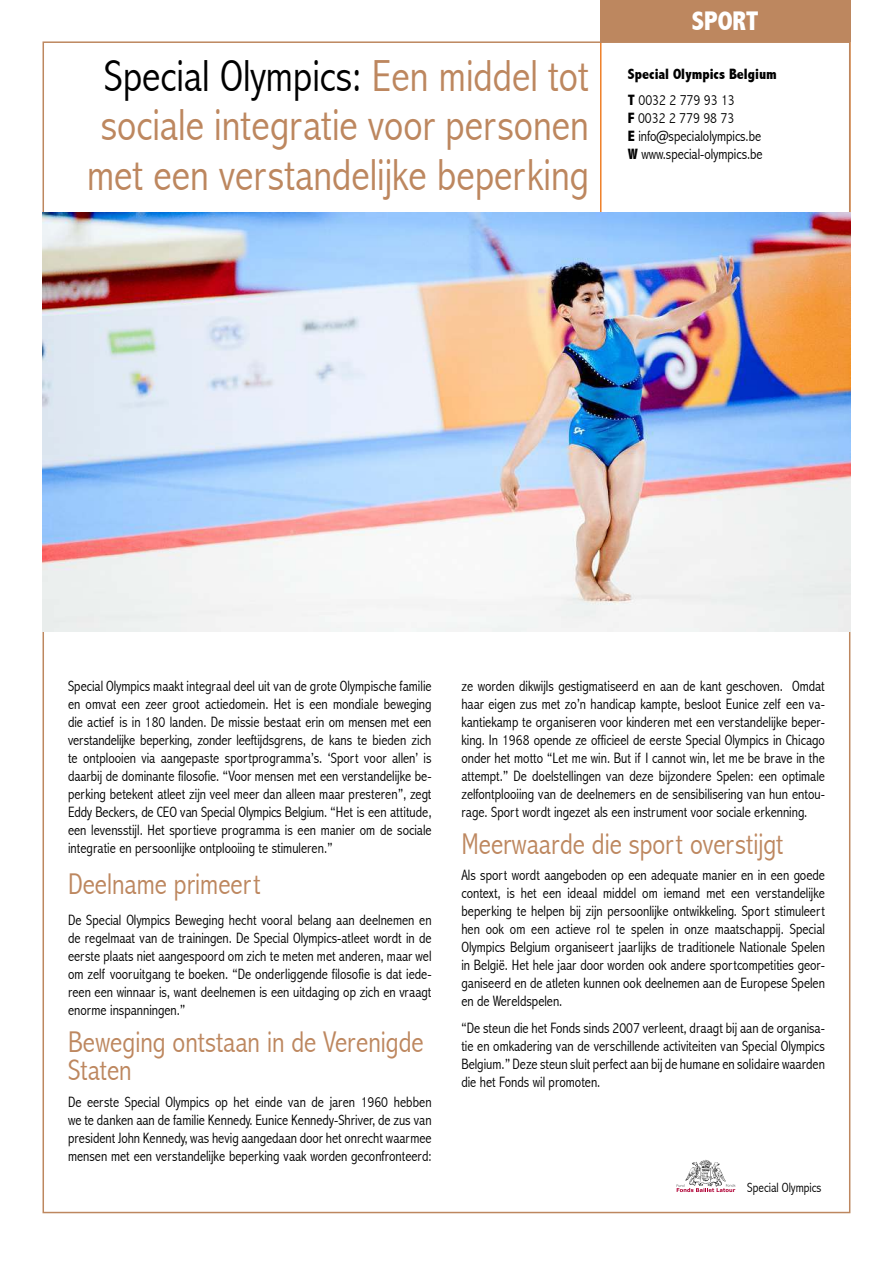
<style>
.page{position:relative;width:893px;height:1263px;background:#fff}
.page>*{position:absolute;margin:0;border:0;box-sizing:border-box;transform-origin:0 0}
.t1{font:300 condensed 45px/49.5px "Abadi";color:#bd875f;text-align:center}
.t2{font:300 condensed 30px/28.5px "Abadi";color:#bd875f}
.t3{font:800 condensed 27px "Abadi";color:#fff}
.t4{font:300 condensed 15px/18px "Abadi";color:#000;text-align:justify}
.t5{font:800 condensed 15px/26.5px "Abadi";color:#000}
.t6{font:300 condensed 13.5px "Abadi";color:#000}
.s1{color:#000}
.s2{font-weight:300}
.s3{font-weight:800}
</style>
<div class="page">
<svg style="left:600px;top:42px;width:251px;height:184px"></svg>
<div style="left:600px;top:0;width:251px;height:42px;background:#bd875f"></div>
<svg style="left:677px;top:1160px;width:58px;height:32px"></svg>
<img style="left:43px;top:213px;width:807px;height:418px">
<h3 class="t3" style="left:692px;top:5px;width:68px">SPORT</h3>
<h1 class="t1" style="left:87px;top:51px;width:503px"><span class="s1">Special Olympics:</span> Een middel tot sociale integratie voor personen met een verstandelijke beperking</h1>
<p class="t5" style="left:628px;top:61px;width:150px">Special Olympics Belgium<br>T <span class="s2">0032 2 779 93 13</span></p>
<p class="t4" style="left:628px;top:109px;width:136px;text-align:left"><span class="s3">F</span> 0032 2 779 98 73<br><span class="s3">E</span> info@specialolympics.be<br><span class="s3">W</span> www.special-olympics.be</p>
<p class="t4" style="left:68px;top:677px;width:365px">Special Olympics maakt integraal deel uit van de grote Olympische familie en omvat een zeer groot actiedomein. Het is een mondiale beweging die actief is in 180 landen. De missie bestaat erin om mensen met een verstandelijke beperking, zonder leeftijdsgrens, de kans te bieden zich te ontplooien via aangepaste sportprogramma’s. ‘Sport voor allen’ is daarbij de dominante filosofie. “Voor mensen met een verstandelijke be&shy;perking betekent atleet zijn veel meer dan alleen maar presteren”, zegt Eddy Beckers, de CEO van Special Olympics Belgium. “Het is een attitude, een levensstijl. Het sportieve programma is een manier om de sociale integratie en persoonlijke ontplooiing te stimuleren.”</p>
<h2 class="t2" style="left:68px;top:870px;width:194px">Deelname primeert</h2>
<p class="t4" style="left:68px;top:911px;width:365px">De Special Olympics Beweging hecht vooral belang aan deelnemen en de regelmaat van de trainingen. De Special Olympics-atleet wordt in de eerste plaats niet aangespoord om zich te meten met anderen, maar wel om zelf vooruitgang te boeken. “De onderliggende filosofie is dat iede&shy;reen een winnaar is, want deelnemen is een uitdaging op zich en vraagt enorme inspanningen.”</p>
<h2 class="t2" style="left:68px;top:1027px;width:357px">Beweging ontstaan in de Verenigde<br>Staten</h2>
<p class="t4" style="left:68px;top:1093px;width:365px">De eerste Special Olympics op het einde van de jaren 1960 hebben we te danken aan de familie Kennedy. Eunice Kennedy-Shriver, de zus van president John Kennedy, was hevig aangedaan door het onrecht waarmee mensen met een verstandelijke beperking vaak worden geconfronteerd:</p>
<p class="t4" style="left:461px;top:677px;width:365px">ze worden dikwijls gestigmatiseerd en aan de kant geschoven. Omdat haar eigen zus met zo’n handicap kampte, besloot Eunice zelf een va&shy;kantiekamp te organiseren voor kinderen met een verstandelijke beper&shy;king. In 1968 opende ze officieel de eerste Special Olympics in Chicago onder het motto “Let me win. But if I cannot win, let me be brave in the attempt.” De doelstellingen van deze bijzondere Spelen: een optimale zelfontplooiing van de deelnemers en de sensibilisering van hun entou&shy;rage. Sport wordt ingezet als een instrument voor sociale erkenning.</p>
<h2 class="t2" style="left:461px;top:829px;width:323px">Meerwaarde die sport overstijgt</h2>
<p class="t4" style="left:461px;top:866px;width:365px">Als sport wordt aangeboden op een adequate manier en in een goede context, is het een ideaal middel om iemand met een verstandelijke beperking te helpen bij zijn persoonlijke ontwikkeling. Sport stimuleert hen ook om een actieve rol te spelen in onze maatschappij. Special Olympics Belgium organiseert jaarlijks de traditionele Nationale Spelen in België. Het hele jaar door worden ook andere sportcompetities geor&shy;ganiseerd en de atleten kunnen ook deelnemen aan de Europese Spelen en de Wereldspelen.</p>
<p class="t4" style="left:461px;top:1019px;width:365px">“De steun die het Fonds sinds 2007 verleent, draagt bij aan de organisa&shy;tie en omkadering van de verschillende activiteiten van Special Olympics Belgium.” Deze steun sluit perfect aan bij de humane en solidaire waarden die het Fonds wil promoten.</p>
<p class="t6" style="left:747px;top:1180px;width:76px">Special Olympics</p>
</div>
